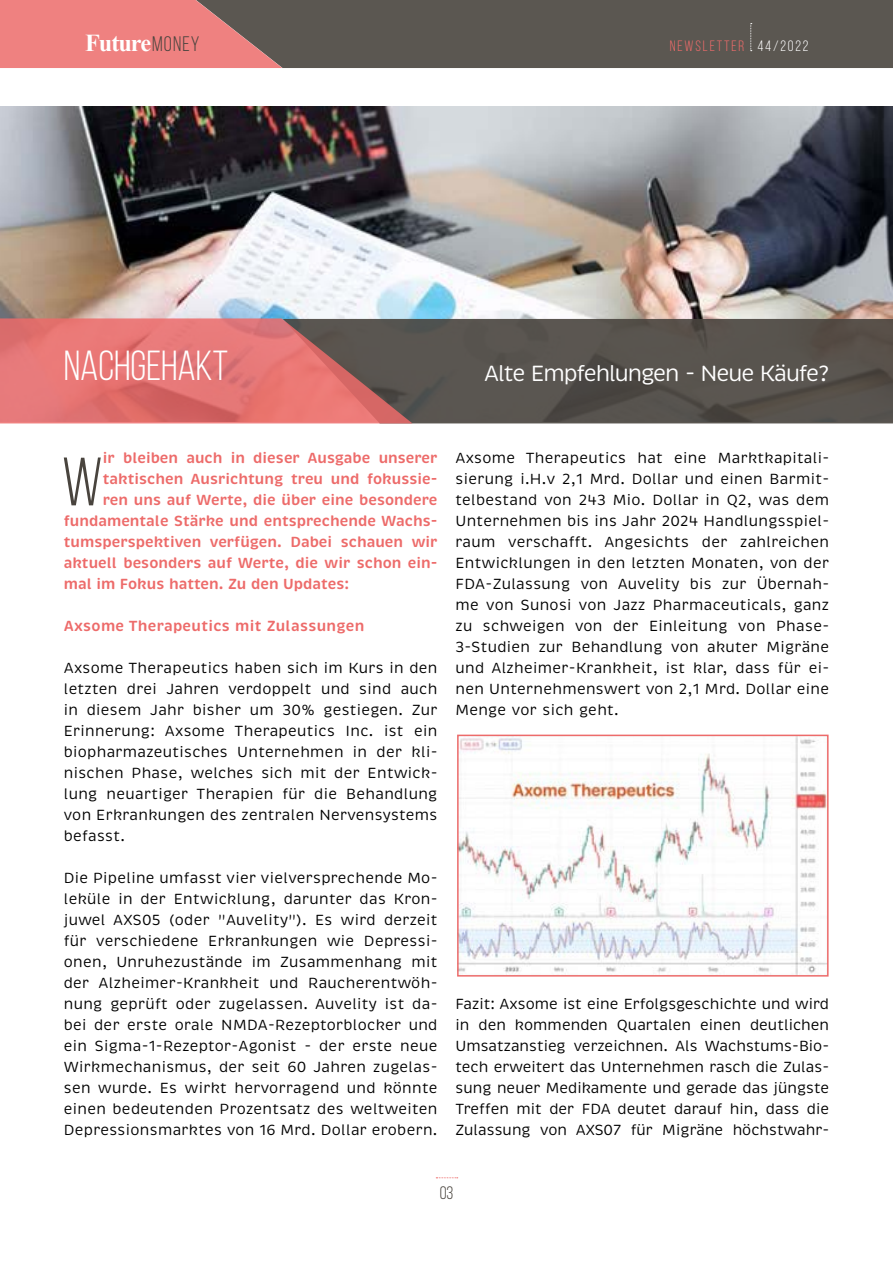
<style>
.page{position:relative;width:893px;height:1263px;background:#fff}
.page>*{position:absolute;margin:0;border:0;box-sizing:border-box;transform-origin:0 0}
.t1{font:68.4px "Bebas Neue";color:#49443e}
.t2{font:42px "Bebas Neue";color:#fff}
.t3{font:700 24.3px "Times New Roman";letter-spacing:-.04em;color:#fff}
.t4{font:22.5px "Brevia";letter-spacing:-.05em;color:#fff}
.t5{font:18px "Bebas Neue";color:#49443e}
.t6{font:15px/21px "Brevia";letter-spacing:.02em;color:#000;text-align:justify}
.t7{font:600 15px "Brevia";color:#ed6b6a}
.t8{font:600 15px "Brevia";letter-spacing:.02em;color:#ed6b6a}
.t9{font:15px "Bebas Neue";letter-spacing:.12em;color:#ed6b6a}
.s1{font-family:"Bebas Neue";font-weight:400;font-size:21px;color:#49443e}
.s2{color:#fff}
</style>
<div class="page">
<svg style="left:436px;top:1177px;width:22px;height:1px"></svg>
<div style="left:282px;top:0;width:611px;height:68px;background:#5b5751"></div>
<svg style="left:0;top:0;width:282px;height:68px;background:#d87a79"></svg>
<svg style="left:750px;top:23px;width:2px;height:28px"></svg>
<img style="left:0;top:106px;width:893px;height:213px">
<svg style="left:412px;top:319px;width:481px;height:104px;background:#56514c"></svg>
<svg style="left:0;top:318px;width:412px;height:105px;background:#ce6f6e"></svg>
<img style="left:460px;top:738px;width:366px;height:235px">
<div style="left:457px;top:735px;width:372px;height:241px;border:2px solid #ed6b6a"></div>
<h3 class="t3" style="left:85px;top:26px;width:116px">Future<span class="s1">MONEY</span></h3>
<p class="t9" style="left:670px;top:37px;width:140px">NEWSLETTER <span class="s2">44/2022</span></p>
<h2 class="t2" style="left:64px;top:343px;width:166px">NACHGEHAKT</h2>
<h3 class="t4" style="left:484px;top:359px;width:346px">Alte Empfehlungen - Neue Käufe?</h3>
<h1 class="t1" style="left:62px;top:445px;width:43px">W</h1>
<p class="t7" style="left:103px;top:449px;width:336px">ir bleiben auch in dieser Ausgabe unserer</p>
<p class="t7" style="left:103px;top:470px;width:336px">taktischen Ausrichtung treu und fokussie-</p>
<p class="t7" style="left:103px;top:491px;width:336px">ren uns auf Werte, die über eine besondere</p>
<p class="t7" style="left:64px;top:512px;width:375px">fundamentale Stärke und entsprechende Wachs-</p>
<p class="t7" style="left:64px;top:533px;width:375px">tumsperspektiven verfügen. Dabei schauen wir</p>
<p class="t7" style="left:64px;top:554px;width:375px">aktuell besonders auf Werte, die wir schon ein-</p>
<p class="t7" style="left:64px;top:575px;width:287px">mal im Fokus hatten. Zu den Updates:</p>
<p class="t8" style="left:64px;top:617px;width:302px">Axsome Therapeutics mit Zulassungen</p>
<p class="t6" style="left:64px;top:658px;width:375px">Axsome Therapeutics haben sich im Kurs in den letzten drei Jahren verdoppelt und sind auch in diesem Jahr bisher um 30% gestiegen. Zur Erinnerung: Axsome Therapeutics Inc. ist ein biopharmazeutisches Unternehmen in der kli&shy;nischen Phase, welches sich mit der Entwick&shy;lung neuartiger Therapien für die Behandlung von Erkrankungen des zentralen Nervensystems befasst.</p>
<p class="t6" style="left:64px;top:868px;width:375px">Die Pipeline umfasst vier vielversprechende Mo&shy;leküle in der Entwicklung, darunter das Kron&shy;juwel AXS05 (oder "Auvelity"). Es wird derzeit für verschiedene Erkrankungen wie Depressi&shy;onen, Unruhezustände im Zusammenhang mit der Alzheimer-Krankheit und Raucherentwöh&shy;nung geprüft oder zugelassen. Auvelity ist da&shy;bei der erste orale NMDA-Rezeptorblocker und ein Sigma-1-Rezeptor-Agonist - der erste neue Wirkmechanismus, der seit 60 Jahren zugelas&shy;sen wurde. Es wirkt hervorragend und könnte einen bedeutenden Prozentsatz des weltweiten Depressionsmarktes von 16 Mrd. Dollar erobern.</p>
<p class="t6" style="left:455px;top:448px;width:375px">Axsome Therapeutics hat eine Marktkapitali&shy;sierung i.H.v 2,1 Mrd. Dollar und einen Barmit&shy;telbestand von 243 Mio. Dollar in Q2, was dem Unternehmen bis ins Jahr 2024 Handlungsspiel&shy;raum verschafft. Angesichts der zahlreichen Entwicklungen in den letzten Monaten, von der FDA-Zulassung von Auvelity bis zur Übernah&shy;me von Sunosi von Jazz Pharmaceuticals, ganz zu schweigen von der Einleitung von Phase-3-Studien zur Behandlung von akuter Migräne und Alzheimer-Krankheit, ist klar, dass für ei&shy;nen Unternehmenswert von 2,1 Mrd. Dollar eine Menge vor sich geht.</p>
<p class="t6" style="left:455px;top:994px;width:375px">Fazit: Axsome ist eine Erfolgsgeschichte und wird in den kommenden Quartalen einen deutlichen Umsatzanstieg verzeichnen. Als Wachstums-Bio&shy;tech erweitert das Unternehmen rasch die Zulas&shy;sung neuer Medikamente und gerade das jüngste Treffen mit der FDA deutet darauf hin, dass die Zulassung von AXS07 für Migräne höchstwahr-</p>
<p class="t5" style="left:440px;top:1183px;width:15px">03</p>
</div>
